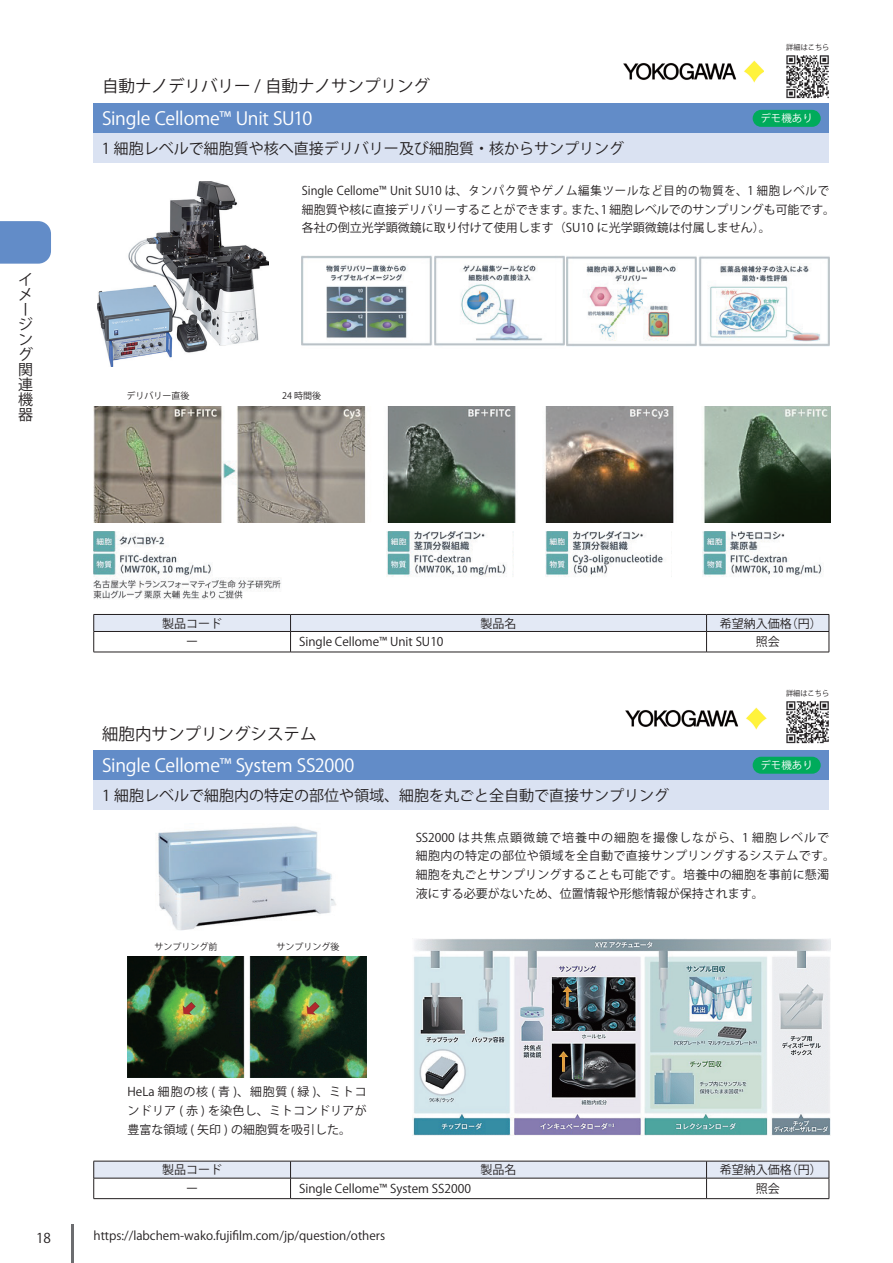
<style>
.page{position:relative;width:893px;height:1263px;background:#fff}
.page>*{position:absolute;margin:0;border:0;box-sizing:border-box;transform-origin:0 0}
.t1{font:18px "Koz Go Pr 6 N";letter-spacing:-.01em;color:#fff}
.t2{font:16.5px "Koz Go Pr 6 N";color:#231f20}
.t3{font:15px/15px "Koz Go Pr 6 N";color:#231f20}
.t4{font:13.5px "Koz Go Pr 6 N";color:#231f20}
.t5{font:12px/18.8px "Koz Go Pr 6 N";color:#231f20;text-align:justify}
.t6{font:12px/18.8px "Koz Go Pr 6 N";color:#231f20;scale:.95 1}
.t7{font:10.5px "Koz Go Pr 6 N";color:#fff}
.t8{font:9px "Koz Go Pr 6 N";color:#231f20}
.t9{font:7.5px "Koz Go Pr 6 N";color:#231f20;scale:.96 1}
</style>
<div class="page">
<svg style="left:0;top:221px;width:51px;height:43px;background:#6890ca"></svg>
<hr style="left:71px;top:1225px;width:2px;height:38px;background:#6c6d70">
<div style="left:93px;top:133px;width:736px;height:30px;background:#dae2f2"></div>
<div style="left:93px;top:103px;width:736px;height:30px;background:#628cc8"></div>
<svg style="left:93px;top:614px;width:737px;height:38px"></svg>
<hr style="left:94px;top:652px;width:197px;height:1px;background:#231f20">
<hr style="left:291px;top:652px;width:415px;height:1px;background:#231f20">
<hr style="left:706px;top:652px;width:123px;height:1px;background:#231f20">
<div style="left:753px;top:110px;width:68px;height:17px;background:#00ab5b;border-radius:8px"></div>
<img style="left:413px;top:938px;width:417px;height:197px">
<svg style="left:93px;top:1161px;width:737px;height:37px"></svg>
<hr style="left:94px;top:1198px;width:197px;height:1px;background:#231f20">
<hr style="left:291px;top:1198px;width:415px;height:1px;background:#231f20">
<hr style="left:706px;top:1198px;width:123px;height:1px;background:#231f20">
<img style="left:128px;top:957px;width:238px;height:120px">
<img style="left:699px;top:256px;width:130px;height:90px">
<img style="left:567px;top:256px;width:130px;height:90px">
<img style="left:434px;top:255px;width:130px;height:91px">
<img style="left:302px;top:255px;width:130px;height:91px">
<div style="left:94px;top:780px;width:735px;height:30px;background:#dae2f2"></div>
<div style="left:94px;top:750px;width:735px;height:30px;background:#628cc8"></div>
<img style="left:158px;top:826px;width:178px;height:105px">
<div style="left:753px;top:757px;width:68px;height:17px;background:#00ab5b;border-radius:8px"></div>
<img style="left:626px;top:708px;width:140px;height:21px">
<img style="left:623px;top:60px;width:141px;height:22px">
<img style="left:94px;top:407px;width:736px;height:115px">
<img style="left:94px;top:531px;width:187px;height:68px">
<img style="left:387px;top:531px;width:126px;height:46px">
<img style="left:545px;top:531px;width:127px;height:46px">
<img style="left:703px;top:531px;width:119px;height:46px">
<img style="left:97px;top:182px;width:171px;height:185px">
<img style="left:786px;top:56px;width:43px;height:42px">
<img style="left:786px;top:701px;width:43px;height:42px">
<p class="t9" style="left:786px;top:43px;width:47px">詳細はこちら</p>
<p class="t3" style="left:18px;top:273px;width:16px">イメージング関連機器</p>
<h2 class="t2" style="left:102px;top:77px;width:330px">自動ナノデリバリー / 自動ナノサンプリング</h2>
<h1 class="t1" style="left:102px;top:108px;width:212px">Single Cellome™ Unit SU10</h1>
<p class="t3" style="left:102px;top:141px;width:524px">1 細胞レベルで細胞質や核へ直接デリバリー及び細胞質・核からサンプリング</p>
<p class="t6" style="left:302px;top:181px;width:563px">Single Cellome™ Unit SU10 は、タンパク質やゲノム編集ツールなど目的の物質を、1 細胞レベルで細胞質や核に直接デリバリーすることができます。また、1 細胞レベルでのサンプリングも可能です。各社の倒立光学顕微鏡に取り付けて使用します（SU10 に光学顕微鏡は付属しません）。</p>
<p class="t7" style="left:760px;top:113px;width:54px">デモ機あり</p>
<p class="t8" style="left:126px;top:391px;width:64px">デリバリー直後</p>
<p class="t8" style="left:282px;top:391px;width:41px">24 時間後</p>
<p class="t5" style="left:162px;top:614px;width:61px">製品コード</p>
<p class="t5" style="left:481px;top:614px;width:37px">製品名</p>
<p class="t5" style="left:720px;top:614px;width:104px">希望納入価格（円）</p>
<p class="t5" style="left:186px;top:633px;width:13px">ー</p>
<p class="t5" style="left:299px;top:633px;width:146px">Single Cellome™ Unit SU10</p>
<p class="t5" style="left:756px;top:633px;width:26px">照会</p>
<p class="t9" style="left:786px;top:689px;width:46px">詳細はこちら</p>
<h2 class="t2" style="left:102px;top:724px;width:216px">細胞内サンプリングシステム</h2>
<h1 class="t1" style="left:102px;top:755px;width:254px">Single Cellome™ System SS2000</h1>
<p class="t3" style="left:102px;top:788px;width:569px">1 細胞レベルで細胞内の特定の部位や領域、細胞を丸ごと全自動で直接サンプリング</p>
<p class="t5" style="left:416px;top:828px;width:421px;text-align:left">SS2000 は共焦点顕微鏡で培養中の細胞を撮像しながら、1 細胞レベルで細胞内の特定の部位や領域を全自動で直接サンプリングするシステムです。細胞を丸ごとサンプリングすることも可能です。培養中の細胞を事前に懸濁液にする必要がないため、位置情報や形態情報が保持されます。</p>
<p class="t7" style="left:760px;top:759px;width:54px">デモ機あり</p>
<p class="t8" style="left:154px;top:941px;width:64px">サンプリング前</p>
<p class="t8" style="left:276px;top:941px;width:64px">サンプリング後</p>
<p class="t5" style="left:128px;top:1083px;width:241px">HeLa 細胞の核 ( 青 )、細胞質 ( 緑 )、ミトコンドリア ( 赤 ) を染色し、ミトコンドリアが豊富な領域 ( 矢印 ) の細胞質を吸引した。</p>
<p class="t5" style="left:162px;top:1161px;width:61px">製品コード</p>
<p class="t5" style="left:481px;top:1161px;width:37px">製品名</p>
<p class="t5" style="left:720px;top:1161px;width:104px">希望納入価格（円）</p>
<p class="t5" style="left:186px;top:1179px;width:13px">ー</p>
<p class="t5" style="left:299px;top:1179px;width:173px">Single Cellome™ System SS2000</p>
<p class="t5" style="left:756px;top:1179px;width:26px">照会</p>
<p class="t4" style="left:36px;top:1230px;width:16px">18</p>
<p class="t5" style="left:94px;top:1227px;width:293px">https://labchem-wako.fujifilm.com/jp/question/others</p>
</div>
